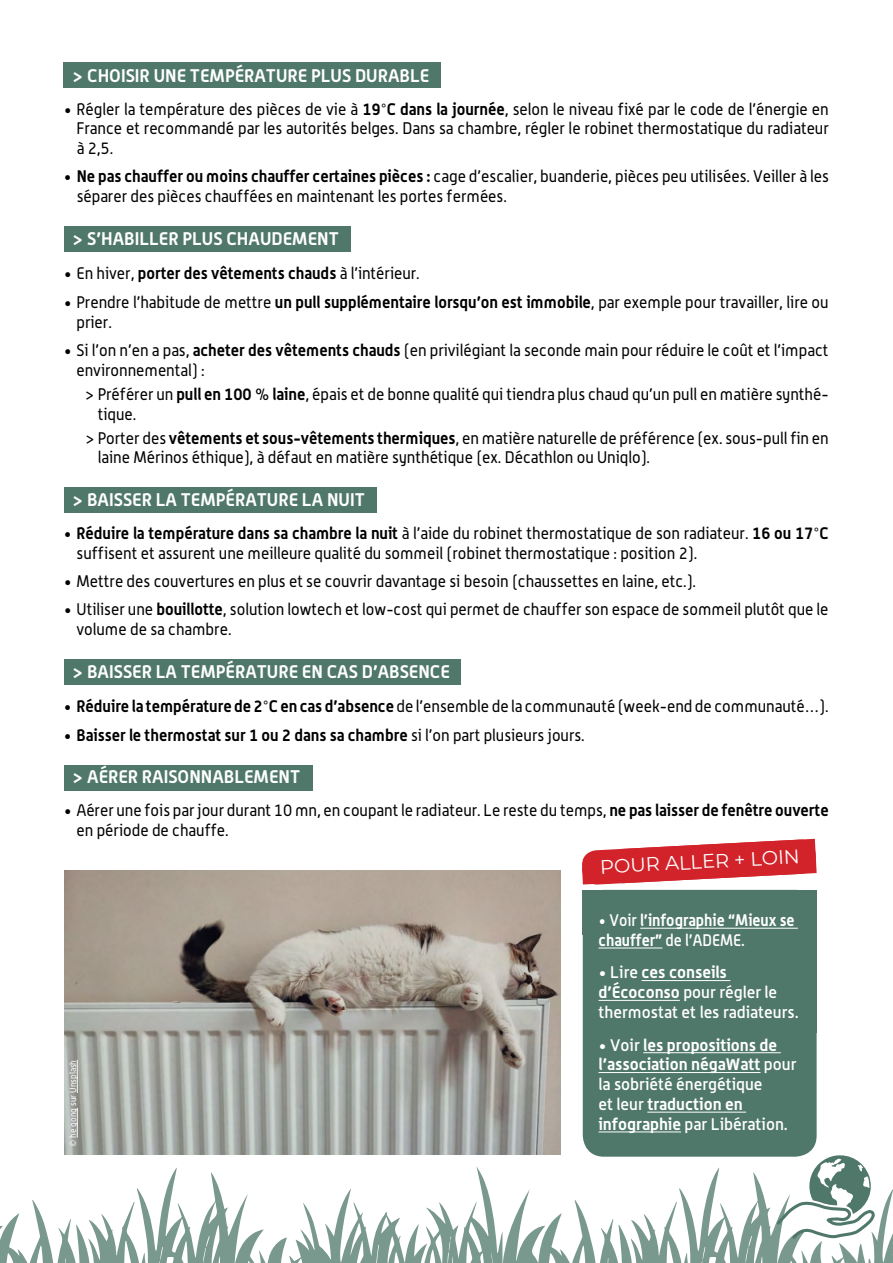
<style>
.page{position:relative;width:893px;height:1263px;background:#fff}
.page>*{position:absolute;margin:0;border:0;box-sizing:border-box;transform-origin:0 0}
.t1{font:19.5px "Montserrat";color:#fff}
.t2{font:700 18px "Alwyn OT";color:#fff}
.t3{font:16.5px/19.8px "Alwyn OT";color:#000;scale:.96 1}
.t4{font:700 16.5px "Alwyn OT";color:#000;scale:.96 1}
.t5{font:700 16.5px/19.8px "Alwyn OT";color:#fff}
.t6{font:500 16.5px/19.8px "Alwyn OT";color:#fff}
.t7{font:700 16.5px/19.8px "Alwyn OT";color:#fff;scale:.93 1}
.t8{font:9px "Alwyn OT";color:#fff;scale:.96 1}
.s1{font-weight:700}
.s2{font-weight:400}
.s3{font-weight:500}
</style>
<div class="page">
<img style="left:64px;top:871px;width:497px;height:284px">
<div style="left:64px;top:226px;width:287px;height:25px;background:#4f776a"></div>
<div style="left:64px;top:487px;width:312px;height:25px;background:#4f776a"></div>
<div style="left:64px;top:659px;width:396px;height:26px;background:#4f776a"></div>
<div style="left:64px;top:765px;width:249px;height:26px;background:#4f776a"></div>
<div style="left:64px;top:63px;width:377px;height:25px;background:#4f776a"></div>
<div style="left:583px;top:890px;width:234px;height:267px;background:#4f776a;border-radius:21px"></div>
<div style="left:700px;top:890px;width:117px;height:143px;background:#4f776a"></div>
<div style="left:583px;top:890px;width:226px;height:44px;background:#4f776a"></div>
<svg style="left:582px;top:839px;width:235px;height:46px"></svg>
<hr style="left:640px;top:928px;width:158px;height:1px;background:#fff">
<hr style="left:598px;top:948px;width:64px;height:1px;background:#fff">
<hr style="left:642px;top:980px;width:88px;height:1px;background:#fff">
<hr style="left:598px;top:1000px;width:82px;height:1px;background:#fff">
<hr style="left:643px;top:1052px;width:138px;height:1px;background:#fff">
<hr style="left:598px;top:1072px;width:162px;height:1px;background:#fff">
<hr style="left:647px;top:1112px;width:99px;height:1px;background:#fff">
<hr style="left:598px;top:1132px;width:83px;height:1px;background:#fff">
<svg style="left:0;top:1166px;width:502px;height:97px"></svg>
<svg style="left:502px;top:1153px;width:391px;height:110px"></svg>
<svg style="left:77px;top:1108px;width:1px;height:29px"></svg>
<hr style="left:77px;top:1060px;width:1px;height:33px;background:#fff">
<p class="t2" style="left:72px;top:64px;width:358px">&gt; CHOISIR UNE TEMPÉRATURE PLUS DURABLE</p>
<p class="t3" style="left:77px;top:98px;width:785px;text-align:justify;text-indent:-13px">• Régler la température des pièces de vie à <span class="s1">19°C dans la journée</span>, selon le niveau fixé par le code de l’énergie en France et recommandé par les autorités belges. Dans sa chambre, régler le robinet thermostatique du radiateur à 2,5.</p>
<p class="t3" style="left:77px;top:166px;width:785px;text-indent:-13px"><span class="s1">• Ne pas chauffer ou moins chauffer certaines pièces :</span> cage d’escalier, buanderie, pièces peu utilisées. Veiller à les séparer des pièces chauffées en maintenant les portes fermées.</p>
<p class="t2" style="left:72px;top:227px;width:40px">&gt; S’habiller</p>
<p class="t2" style="left:182px;top:227px;width:11px">plus</p>
<p class="t2" style="left:226px;top:227px;width:13px">chaudement</p>
<p class="t4" style="left:64px;top:263px;width:372px"><span class="s2">• En hiver,</span> porter des vêtements chauds <span class="s2">à l’intérieur.</span></p>
<p class="t3" style="left:76px;top:292px;width:785px;text-indent:-13px">• Prendre l’habitude de mettre <span class="s1">un pull supplémentaire lorsqu’on est immobile</span>, par exemple pour travailler, lire ou prier.</p>
<p class="t3" style="left:76px;top:340px;width:785px;text-indent:-13px">• Si l’on n’en a pas, <span class="s1">acheter des vêtements chauds</span> (en privilégiant la seconde main pour réduire le coût et l’impact environnemental) :</p>
<p class="t3" style="left:98px;top:384px;width:763px;text-indent:-13px">&gt; Préférer un <span class="s1">pull en 100 % laine</span>, épais et de bonne qualité qui tiendra plus chaud qu’un pull en matière synthé&shy;tique.</p>
<p class="t3" style="left:98px;top:427px;width:763px;text-indent:-13px">&gt; Porter des <span class="s1">vêtements et sous-vêtements thermiques</span>, en matière naturelle de préférence (ex. sous-pull fin en laine Mérinos éthique), à défaut en matière synthétique (ex. Décathlon ou Uniqlo).</p>
<p class="t2" style="left:72px;top:489px;width:294px">&gt; BAISSER LA TEMPéRATURE LA NUIT</p>
<p class="t3" style="left:77px;top:523px;width:785px;text-indent:-13px"><span class="s1">• Réduire la température dans sa chambre la nuit</span> à l’aide du robinet thermostatique de son radiateur. <span class="s1">16 ou 17°C </span>suffisent et assurent une meilleure qualité du sommeil (robinet thermostatique : position 2).</p>
<p class="t3" style="left:64px;top:571px;width:660px">• Mettre des couvertures en plus et se couvrir davantage si besoin (chaussettes en laine, etc.).</p>
<p class="t3" style="left:76px;top:599px;width:785px;text-indent:-13px">• Utiliser une <span class="s1">bouillotte</span>, solution lowtech et low-cost qui permet de chauffer son espace de sommeil plutôt que le volume de sa chambre.</p>
<p class="t2" style="left:72px;top:660px;width:379px">&gt; BAISSER LA TEMPÉRATURE EN CAS D’ABSENCE</p>
<p class="t3" style="left:64px;top:696px;width:798px"><span class="s1">• Réduire la température de 2°C en cas d’absence</span> de l’ensemble de la communauté (week-end de communauté…).</p>
<p class="t4" style="left:64px;top:724px;width:544px">• Baisser le thermostat sur 1 ou 2 dans sa chambre <span class="s2">si l’on part plusieurs jours.</span></p>
<p class="t2" style="left:72px;top:766px;width:229px">&gt; AÉRER RAISONNABLEMENT</p>
<p class="t3" style="left:77px;top:800px;width:785px;text-indent:-13px">• Aérer une fois par jour durant 10 mn, en coupant le radiateur. Le reste du temps, <span class="s1">ne pas laisser de fenêtre ouverte </span>en période de chauffe.</p>
<p class="t1" style="left:599px;top:853px;width:201px;rotate:-3deg">Pour aller + loin</p>
<p class="t7" style="left:598px;top:910px;width:212px"><span class="s3">• Voir</span> l’infographie “Mieux se chauffer” <span class="s3">de l’ADEME.</span></p>
<p class="t6" style="left:598px;top:962px;width:202px">• Lire <span class="s1">ces conseils d’Écoconso</span> pour régler le thermostat et les radiateurs.</p>
<p class="t5" style="left:598px;top:1034px;width:199px"><span class="s3">• Voir</span> les propositions de l’association négaWatt <span class="s3">pour la sobriété énergétique<br>et leur</span> traduction en infographie <span class="s3">par Libération.</span></p>
<p class="t8" style="left:68px;top:1147px;width:92px;rotate:-90deg">© he gong sur Unsplash</p>
</div>
